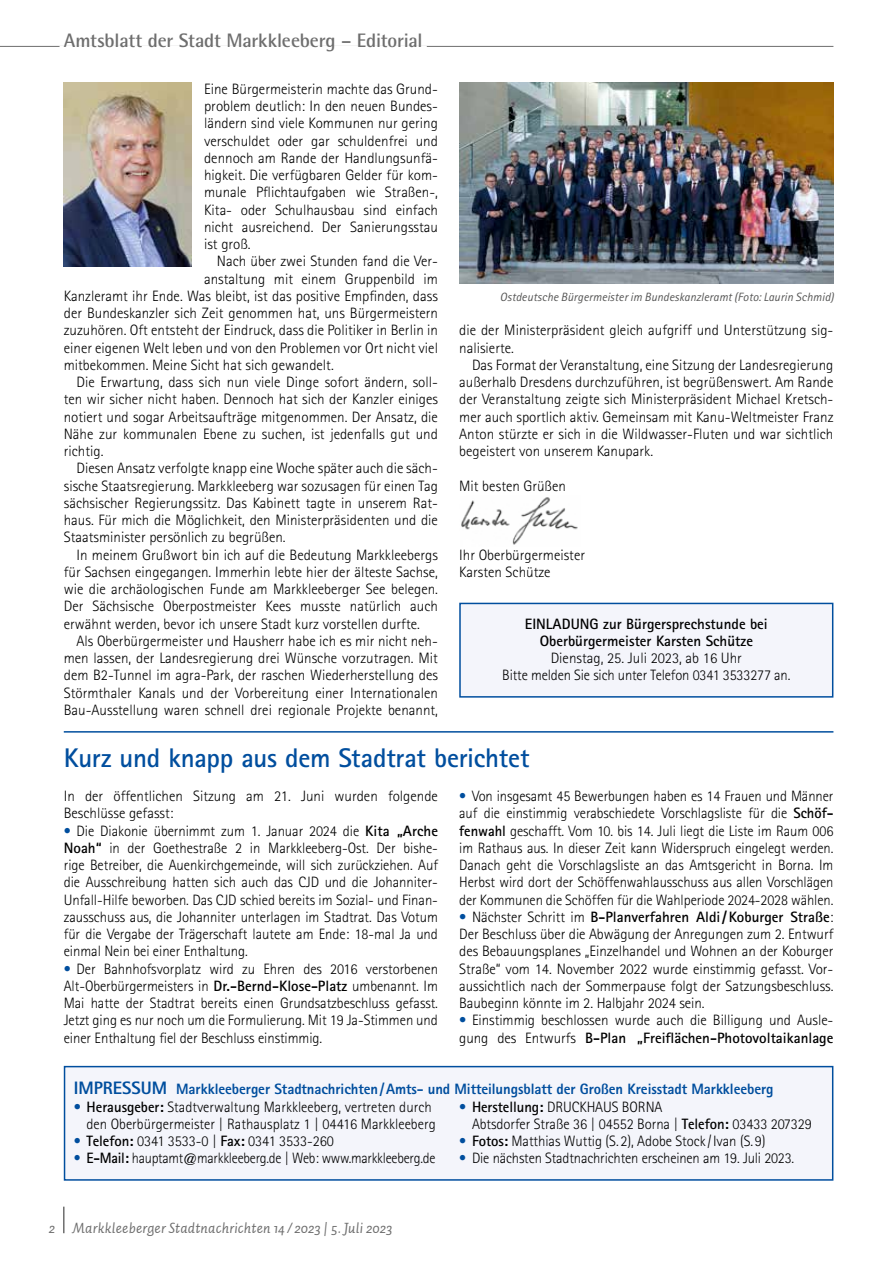
<style>
.page{position:relative;width:893px;height:1263px;background:#fff}
.page>*{position:absolute;margin:0;border:0;box-sizing:border-box;transform-origin:0 0}
.t1{font:700 27px "Rotis Sans Serif Std";letter-spacing:-.01em;color:#004e9e}
.t2{font:700 19.5px "Rotis Semi Sans Std";letter-spacing:-.01em;color:#6e6e6e}
.t3{font:300 15px/17.2px "Rotis Sans Serif Std";color:#000;text-align:justify}
.t4{font:800 15px "Rotis Sans Serif Std";letter-spacing:-.005em;color:#004e9e}
.t5{font:700 15px/17.2px "Rotis Sans Serif Std";color:#000;text-align:center}
.t6{font:300 15px "Rotis Sans Serif Std";color:#000;scale:.95 1}
.t7{font:italic 15px "Auto 2";letter-spacing:.01em;color:#6e6e6e}
.t8{font:italic 12px "Rotis Sans Serif Std";letter-spacing:.005em;color:#565655}
.s1{color:#004e9e}
.s2{font-weight:700}
.s3{font-size:18px}
</style>
<div class="page">
<hr style="left:63px;top:1206px;width:2px;height:27px;background:#6e6e6e">
<hr style="left:0;top:46px;width:833px;height:1px;background:#6e6e6e">
<hr style="left:60px;top:46px;width:367px;height:1px;background:#fff">
<img style="left:64px;top:83px;width:127px;height:183px">
<img style="left:461px;top:497px;width:117px;height:48px">
<div style="left:65px;top:1066px;width:768px;height:114px;background:#f4f5fb"></div>
<div style="left:64px;top:1066px;width:769px;height:115px;border:2px solid #004e9e"></div>
<div style="left:460px;top:603px;width:373px;height:94px;background:#f4f5fb"></div>
<div style="left:459px;top:603px;width:374px;height:95px;border:2px solid #004e9e"></div>
<img style="left:460px;top:83px;width:373px;height:201px">
<hr style="left:64px;top:731px;width:769px;height:2px;background:#004e9e">
<h2 class="t2" style="left:64px;top:28px;width:360px">Amtsblatt der Stadt Markkleeberg – Editorial</h2>
<p class="t3" style="left:204px;top:80px;width:235px">Eine Bürgermeisterin machte das Grund&shy;problem deutlich: In den neuen Bundes&shy;ländern sind viele Kommunen nur gering verschuldet oder gar schuldenfrei und dennoch am Rande der Handlungsunfä&shy;higkeit. Die verfügbaren Gelder für kom&shy;munale Pflichtaufgaben wie Straßen-, Kita- oder Schulhausbau sind einfach nicht ausreichend. Der Sanierungsstau ist groß.</p>
<p class="t3" style="left:217px;top:253px;width:223px">Nach über zwei Stunden fand die Ver-</p>
<p class="t3" style="left:204px;top:270px;width:235px">anstaltung mit einem Gruppenbild im</p>
<p class="t3" style="left:64px;top:287px;width:376px">Kanzleramt ihr Ende. Was bleibt, ist das positive Empfinden, dass</p>
<p class="t3" style="left:64px;top:304px;width:376px">der Bundeskanzler sich Zeit genommen hat, uns Bürgermeistern</p>
<p class="t3" style="left:64px;top:322px;width:376px">zuzuhören. Oft entsteht der Eindruck, dass die Politiker in Berlin in</p>
<p class="t3" style="left:64px;top:339px;width:376px">einer eigenen Welt leben und von den Problemen vor Ort nicht viel</p>
<p class="t3" style="left:64px;top:356px;width:271px">mitbekommen. Meine Sicht hat sich gewandelt.</p>
<p class="t3" style="left:77px;top:373px;width:363px">Die Erwartung, dass sich nun viele Dinge sofort ändern, soll-</p>
<p class="t3" style="left:64px;top:391px;width:376px">ten wir sicher nicht haben. Dennoch hat sich der Kanzler einiges</p>
<p class="t3" style="left:64px;top:408px;width:376px">notiert und sogar Arbeitsaufträge mitgenommen. Der Ansatz, die</p>
<p class="t3" style="left:64px;top:425px;width:376px">Nähe zur kommunalen Ebene zu suchen, ist jedenfalls gut und</p>
<p class="t3" style="left:64px;top:442px;width:41px">richtig.</p>
<p class="t3" style="left:77px;top:460px;width:363px">Diesen Ansatz verfolgte knapp eine Woche später auch die säch-</p>
<p class="t3" style="left:64px;top:477px;width:376px">sische Staatsregierung. Markkleeberg war sozusagen für einen Tag</p>
<p class="t3" style="left:64px;top:494px;width:376px">sächsischer Regierungssitz. Das Kabinett tagte in unserem Rat-</p>
<p class="t3" style="left:64px;top:511px;width:376px">haus. Für mich die Möglichkeit, den Ministerpräsidenten und die</p>
<p class="t3" style="left:64px;top:529px;width:223px">Staatsminister persönlich zu begrüßen.</p>
<p class="t3" style="left:77px;top:546px;width:363px">In meinem Grußwort bin ich auf die Bedeutung Markkleebergs</p>
<p class="t3" style="left:64px;top:563px;width:376px">für Sachsen eingegangen. Immerhin lebte hier der älteste Sachse,</p>
<p class="t3" style="left:64px;top:580px;width:376px">wie die archäologischen Funde am Markkleeberger See belegen.</p>
<p class="t3" style="left:64px;top:598px;width:376px">Der Sächsische Oberpostmeister Kees musste natürlich auch</p>
<p class="t3" style="left:64px;top:615px;width:358px">erwähnt werden, bevor ich unsere Stadt kurz vorstellen durfte.</p>
<p class="t3" style="left:77px;top:632px;width:363px">Als Oberbürgermeister und Hausherr habe ich es mir nicht neh-</p>
<p class="t3" style="left:64px;top:649px;width:376px">men lassen, der Landesregierung drei Wünsche vorzutragen. Mit</p>
<p class="t3" style="left:64px;top:667px;width:376px">dem B2-Tunnel im agra-Park, der raschen Wiederherstellung des</p>
<p class="t3" style="left:64px;top:684px;width:376px">Störmthaler Kanals und der Vorbereitung einer Internationalen</p>
<p class="t3" style="left:64px;top:701px;width:376px">Bau-Ausstellung waren schnell drei regionale Projekte benannt,</p>
<p class="t8" style="left:500px;top:290px;width:335px">Ostdeutsche Bürgermeister im Bundeskanzleramt (Foto: Laurin Schmid)</p>
<p class="t3" style="left:459px;top:322px;width:376px">die der Ministerpräsident gleich aufgriff und Unterstützung sig&shy;nalisierte.</p>
<p class="t3" style="left:459px;top:356px;width:376px;text-indent:13px">Das Format der Veranstaltung, eine Sitzung der Landesregierung außerhalb Dresdens durchzuführen, ist begrüßenswert. Am Rande der Veranstaltung zeigte sich Ministerpräsident Michael Kretsch&shy;mer auch sportlich aktiv. Gemeinsam mit Kanu-Weltmeister Franz Anton stürzte er sich in die Wildwasser-Fluten und war sichtlich begeistert von unserem Kanupark.</p>
<p class="t3" style="left:459px;top:477px;width:108px">Mit besten Grüßen</p>
<p class="t3" style="left:459px;top:546px;width:127px">Ihr Oberbürgermeister<br>Karsten Schütze</p>
<p class="t5" style="left:525px;top:615px;width:244px">EINLADUNG zur Bürgersprechstunde bei<br>Oberbürgermeister Karsten Schütze</p>
<p class="t3" style="left:502px;top:649px;width:290px;text-align:center">Dienstag, 25. Juli 2023, ab 16 Uhr<br>Bitte melden Sie sich unter Telefon 0341 3533277 an.</p>
<h1 class="t1" style="left:64px;top:740px;width:467px">Kurz und knapp aus dem Stadtrat berichtet</h1>
<p class="t3" style="left:64px;top:787px;width:376px">In der öffentlichen Sitzung am 21. Juni wurden folgende<br>Beschlüsse gefasst:</p>
<p class="t3" style="left:64px;top:822px;width:376px"><span class="s1">•</span> Die Diakonie übernimmt zum 1. Januar 2024 die <span class="s2">Kita „Arche Noah“</span> in der Goethestraße 2 in Markkleeberg-Ost. Der bishe&shy;rige Betreiber, die Auenkirchgemeinde, will sich zurückziehen. Auf die Ausschreibung hatten sich auch das CJD und die Johanniter-Unfall-Hilfe beworben. Das CJD schied bereits im Sozial- und Finan&shy;zausschuss aus, die Johanniter unterlagen im Stadtrat. Das Votum für die Vergabe der Trägerschaft lautete am Ende: 18-mal Ja und einmal Nein bei einer Enthaltung.</p>
<p class="t3" style="left:64px;top:960px;width:376px"><span class="s1">•</span> Der Bahnhofsvorplatz wird zu Ehren des 2016 verstorbenen Alt-Oberbürgermeisters in <span class="s2">Dr.-Bernd-Klose-Platz</span> umbenannt. Im Mai hatte der Stadtrat bereits einen Grundsatzbeschluss gefasst.<br>Jetzt ging es nur noch um die Formulierung. Mit 19 Ja-Stimmen und einer Enthaltung fiel der Beschluss einstimmig.</p>
<p class="t3" style="left:459px;top:787px;width:376px"><span class="s1">•</span> Von insgesamt 45 Bewerbungen haben es 14 Frauen und Männer auf die einstimmig verabschiedete Vorschlagsliste für die <span class="s2">Schöf&shy;fenwahl</span> geschafft. Vom 10. bis 14. Juli liegt die Liste im Raum 006 im Rathaus aus. In dieser Zeit kann Widerspruch eingelegt werden.<br>Danach geht die Vorschlagsliste an das Amtsgericht in Borna. Im Herbst wird dort der Schöffenwahlausschuss aus allen Vorschlägen der Kommunen die Schöffen für die Wahlperiode 2024-2028 wählen.</p>
<p class="t3" style="left:459px;top:908px;width:376px"><span class="s1">•</span> Nächster Schritt im <span class="s2">B-Planverfahren Aldi/Koburger Straße</span>:<br>Der Beschluss über die Abwägung der Anregungen zum 2. Entwurf des Bebauungsplanes „Einzelhandel und Wohnen an der Koburger Straße“ vom 14. November 2022 wurde einstimmig gefasst. Vor&shy;aussichtlich nach der Sommerpause folgt der Satzungsbeschluss.<br>Baubeginn könnte im 2. Halbjahr 2024 sein.</p>
<p class="t3" style="left:459px;top:1012px;width:376px"><span class="s1">•</span> Einstimmig beschlossen wurde auch die Billigung und Ausle&shy;gung des Entwurfs <span class="s2">B-Plan „Freiflächen-Photovoltaikanlage</span></p>
<p class="t4" style="left:74px;top:1080px;width:701px"><span class="s3">IMPRESSUM</span> Markkleeberger Stadtnachrichten/Amts- und Mitteilungsblatt der Großen Kreisstadt Markkleeberg</p>
<p class="t3" style="left:74px;top:1098px;width:363px;text-align:right"><span class="s1">•</span> <span class="s2">Herausgeber:</span> Stadtverwaltung Markkleeberg, vertreten durch den Oberbürgermeister | Rathausplatz 1 | 04416 Markkleeberg</p>
<p class="t3" style="left:74px;top:1132px;width:262px"><span class="s1">•</span> <span class="s2">Telefon:</span> 0341 3533-0 | <span class="s2">Fax:</span> 0341 3533-260</p>
<p class="t6" style="left:74px;top:1150px;width:382px"><span class="s1">•</span> <span class="s2">E-Mail:</span> hauptamt@markkleeberg.de | Web: www.markkleeberg.de</p>
<p class="t3" style="left:472px;top:1098px;width:342px;text-indent:-13px"><span class="s1">•</span> <span class="s2">Herstellung:</span> DRUCKHAUS BORNA<br>Abtsdorfer Straße 36 | 04552 Borna | <span class="s2">Telefon:</span> 03433 207329</p>
<p class="t3" style="left:459px;top:1132px;width:308px"><span class="s1">•</span> <span class="s2">Fotos:</span> Matthias Wuttig (S.2), Adobe Stock /Ivan (S.9)</p>
<p class="t3" style="left:459px;top:1150px;width:336px"><span class="s1">•</span> Die nächsten Stadtnachrichten erscheinen am 19. Juli 2023.</p>
<p class="t7" style="left:49px;top:1218px;width:345px">2 Markkleeberger Stadtnachrichten 14 / 2023 | 5. Juli 2023</p>
</div>
